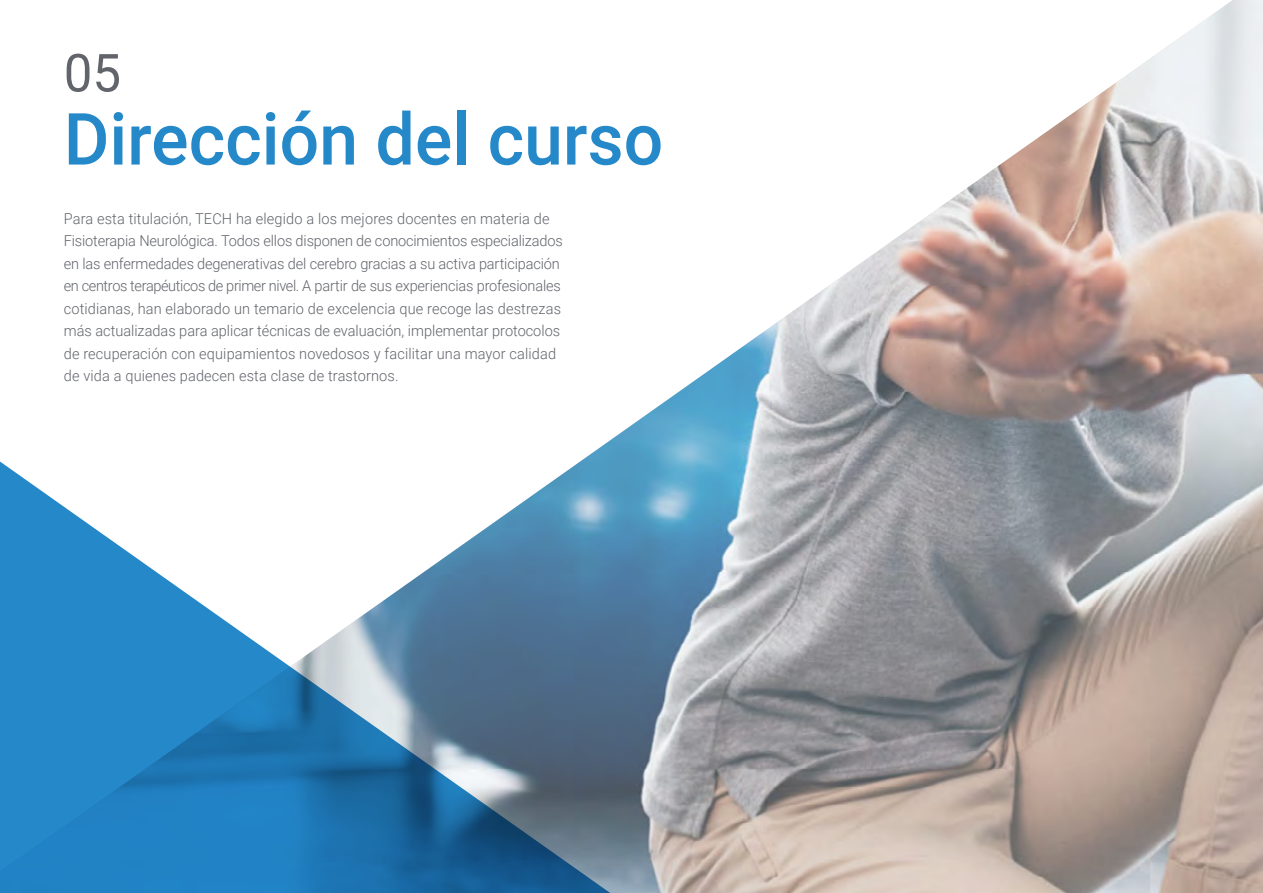
<style>
.page{position:relative;width:1263px;height:893px;background:#fff}
.page>*{position:absolute;margin:0;border:0;box-sizing:border-box;transform-origin:0 0}
.t1{font:500 72px "Roboto";color:#2488c9}
.t2{font:52.5px "Roboto";color:#61646a}
.t3{font:300 15px/22.5px "Roboto";color:#61646a}
</style>
<div class="page">
<img style="left:602px;top:0;width:661px;height:893px">
<svg style="left:0;top:446px;width:640px;height:447px"></svg>
<h2 class="t2" style="left:64px;top:36px;width:59px">05</h2>
<h1 class="t1" style="left:64px;top:89px;width:601px">Dirección del curso</h1>
<p class="t3" style="left:64px;top:207px;width:501px">Para esta titulación, TECH ha elegido a los mejores docentes en materia de Fisioterapia Neurológica. Todos ellos disponen de conocimientos especializados en las enfermedades degenerativas del cerebro gracias a su activa participación en centros terapéuticos de primer nivel. A partir de sus experiencias profesionales cotidianas, han elaborado un temario de excelencia que recoge las destrezas más actualizadas para aplicar técnicas de evaluación, implementar protocolos de recuperación con equipamientos novedosos y facilitar una mayor calidad de vida a quienes padecen esta clase de trastornos.</p>
</div>
